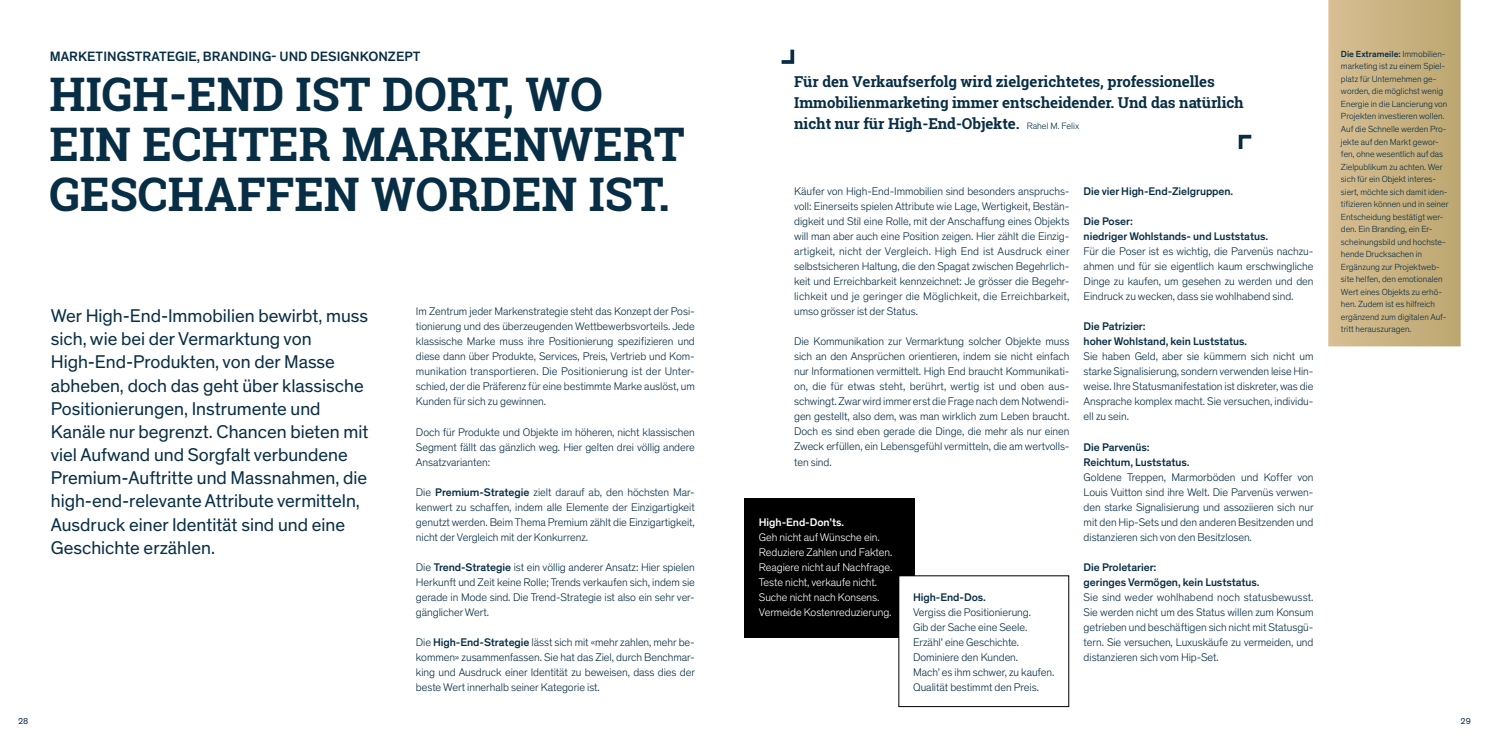
<style>
.page{position:relative;width:1489px;height:745px;background:#fff}
.page>*{position:absolute;margin:0;border:0;box-sizing:border-box;transform-origin:0 0}
.t1{font:700 46.25px/50px "Roboto Slab";color:#082e45}
.t2{font:18.75px/23.1px "Theinhardt";color:#082e45}
.t3{font:700 15px/21.2px "Roboto Slab";letter-spacing:-.005em;color:#082e45}
.t4{font:500 13.75px "Theinhardt";letter-spacing:.005em;color:#082e45}
.t5{font:300 11.25px/15px "Theinhardt";letter-spacing:-.005em;color:#082e45;text-align:justify}
.t6{font:500 11.25px/15px "Theinhardt";letter-spacing:-.005em;color:#082e45}
.t7{font:300 11.25px/15px "Theinhardt";letter-spacing:-.005em;color:#fff}
.t8{font:500 11.25px "Theinhardt";letter-spacing:-.005em;color:#fff}
.t9{font:300 9px/12.5px "Theinhardt";color:#082e45}
.t10{font:8.75px "Theinhardt";color:#082e45}
.s1{font-weight:500}
.s2{font-family:"Theinhardt";font-weight:300;font-size:9.38px}
</style>
<div class="page">
<div style="left:744px;top:498px;width:170px;height:138px;background:#000"></div>
<div style="left:1328px;top:0;width:132px;height:346px;background:linear-gradient(to right,#d8bf93,#bca770)"></div>
<div style="left:898px;top:575px;width:170px;height:131px;background:#fff"></div>
<svg style="left:781px;top:49px;width:14px;height:15px"></svg>
<svg style="left:1238px;top:134px;width:14px;height:15px"></svg>
<p class="t4" style="left:50px;top:48px;width:372px">MARKETINGSTRATEGIE, BRANDING- UND DESIGNKONZEPT</p>
<h1 class="t1" style="left:50px;top:68px;width:636px">HIGH-END IST DORT, WO<br>EIN ECHTER MARKENWERT<br>GESCHAFFEN WORDEN IST.</h1>
<p class="t2" style="left:51px;top:304px;width:319px">Wer High-End-Immobilien bewirbt, muss sich, wie bei der Vermarktung von High-End-Produkten, von der Masse abheben, doch das geht über klassische Positionierungen, Instrumente und Kanäle nur begrenzt. Chancen bieten mit viel Aufwand und Sorgfalt verbundene Premium-Auftritte und Massnahmen, die high-end-relevante Attribute vermitteln, Ausdruck einer Identität sind und eine Geschichte erzählen.</p>
<p class="t5" style="left:416px;top:304px;width:280px">Im Zentrum jeder Markenstrategie steht das Konzept der Posi&shy;tionierung und des überzeugenden Wettbewerbsvorteils. Jede klassische Marke muss ihre Positionierung spezifizieren und diese dann über Produkte, Services, Preis, Vertrieb und Kom&shy;munikation transportieren. Die Positionierung ist der Unter&shy;schied, der die Präferenz für eine bestimmte Marke auslöst, um Kunden für sich zu gewinnen.</p>
<p class="t5" style="left:416px;top:424px;width:280px">Doch für Produkte und Objekte im höheren, nicht klassischen Segment fällt das gänzlich weg. Hier gelten drei völlig andere Ansatzvarianten:</p>
<p class="t5" style="left:416px;top:484px;width:280px">Die <span class="s1">Premium-Strategie</span> zielt darauf ab, den höchsten Mar&shy;kenwert zu schaffen, indem alle Elemente der Einzigartigkeit genutzt werden. Beim Thema Premium zählt die Einzigartigkeit, nicht der Vergleich mit der Konkurrenz.</p>
<p class="t5" style="left:416px;top:559px;width:280px">Die <span class="s1">Trend-Strategie</span> ist ein völlig anderer Ansatz: Hier spielen Herkunft und Zeit keine Rolle; Trends verkaufen sich, indem sie gerade in Mode sind. Die Trend-Strategie ist also ein sehr ver&shy;gänglicher Wert.</p>
<p class="t5" style="left:416px;top:634px;width:280px">Die <span class="s1">High-End-Strategie</span> lässt sich mit «mehr zahlen, mehr be&shy;kommen» zusammenfassen. Sie hat das Ziel, durch Benchmar&shy;king und Ausdruck einer Identität zu beweisen, dass dies der beste Wert innerhalb seiner Kategorie ist.</p>
<h3 class="t3" style="left:794px;top:70px;width:451px">Für den Verkaufserfolg wird zielgerichtetes, professionelles<br>Immobilienmarketing immer entscheidender. Und das natürlich nicht nur für High-End-Objekte. <span class="s2">Rahel M. Felix</span></h3>
<p class="t5" style="left:794px;top:184px;width:277px">Käufer von High-End-Immobilien sind besonders anspruchs&shy;voll: Einerseits spielen Attribute wie Lage, Wertigkeit, Bestän&shy;digkeit und Stil eine Rolle, mit der Anschaffung eines Objekts will man aber auch eine Position zeigen. Hier zählt die Einzig&shy;artigkeit, nicht der Vergleich. High End ist Ausdruck einer selbstsicheren Haltung, die den Spagat zwischen Begehrlich&shy;keit und Erreichbarkeit kennzeichnet: Je grösser die Begehr&shy;lichkeit und je geringer die Möglichkeit, die Erreichbarkeit, umso grösser ist der Status.</p>
<p class="t5" style="left:794px;top:334px;width:277px">Die Kommunikation zur Vermarktung solcher Objekte muss sich an den Ansprüchen orientieren, indem sie nicht einfach nur Informationen vermittelt. High End braucht Kommunikati&shy;on, die für etwas steht, berührt, wertig ist und oben aus&shy;schwingt. Zwar wird immer erst die Frage nach dem Notwendi&shy;gen gestellt, also dem, was man wirklich zum Leben braucht.<br>Doch es sind eben gerade die Dinge, die mehr als nur einen Zweck erfüllen, ein Lebensgefühl vermitteln, die am wertvolls&shy;ten sind.</p>
<p class="t8" style="left:759px;top:515px;width:87px">High-End-Don’ts.</p>
<p class="t7" style="left:759px;top:529px;width:135px">Geh nicht auf Wünsche ein.<br>Reduziere Zahlen und Fakten.<br>Reagiere nicht auf Nachfrage.<br>Teste nicht, verkaufe nicht.<br>Suche nicht nach Konsens.<br>Vermeide Kostenreduzierung.</p>
<p class="t6" style="left:913px;top:589px;width:74px">High-End-Dos.</p>
<p class="t5" style="left:913px;top:604px;width:143px;text-align:left">Vergiss die Positionierung.<br>Gib der Sache eine Seele.<br>Erzähl’ eine Geschichte.<br>Dominiere den Kunden.<br>Mach’ es ihm schwer, zu kaufen.<br>Qualität bestimmt den Preis.</p>
<p class="t6" style="left:1083px;top:184px;width:151px">Die vier High-End-Zielgruppen.</p>
<p class="t6" style="left:1083px;top:214px;width:186px">Die Poser:<br>niedriger Wohlstands- und Luststatus.</p>
<p class="t5" style="left:1083px;top:244px;width:231px">Für die Poser ist es wichtig, die Parvenüs nachzu&shy;ahmen und für sie eigentlich kaum erschwingliche Dinge zu kaufen, um gesehen zu werden und den Eindruck zu wecken, dass sie wohlhabend sind.</p>
<p class="t6" style="left:1083px;top:319px;width:165px">Die Patrizier:<br>hoher Wohlstand, kein Luststatus.</p>
<p class="t5" style="left:1083px;top:349px;width:231px">Sie haben Geld, aber sie kümmern sich nicht um starke Signalisierung, sondern verwenden leise Hin&shy;weise. Ihre Statusmanifestation ist diskreter, was die Ansprache komplex macht. Sie versuchen, individu&shy;ell zu sein.</p>
<p class="t6" style="left:1083px;top:439px;width:107px">Die Parvenüs:<br>Reichtum, Luststatus.</p>
<p class="t5" style="left:1083px;top:469px;width:231px">Goldene Treppen, Marmorböden und Koffer von Louis Vuitton sind ihre Welt. Die Parvenüs verwen&shy;den starke Signalisierung und assoziieren sich nur mit den Hip-Sets und den anderen Besitzenden und distanzieren sich von den Besitzlosen.</p>
<p class="t6" style="left:1083px;top:559px;width:177px">Die Proletarier:<br>geringes Vermögen, kein Luststatus.</p>
<p class="t5" style="left:1083px;top:589px;width:231px">Sie sind weder wohlhabend noch statusbewusst.<br>Sie werden nicht um des Status willen zum Konsum getrieben und beschäftigen sich nicht mit Statusgü&shy;tern. Sie versuchen, Luxuskäufe zu vermeiden, und distanzieren sich vom Hip-Set.</p>
<p class="t9" style="left:1340px;top:48px;width:109px"><span class="s1">Die Extrameile:</span> Immobilien&shy;marketing ist zu einem Spiel&shy;platz für Unternehmen ge&shy;worden, die möglichst wenig<br>Energie in die Lancierung von<br>Projekten investieren wollen.<br>Auf die Schnelle werden Pro&shy;jekte auf den Markt gewor&shy;fen, ohne wesentlich auf das<br>Zielpublikum zu achten. Wer sich für ein Objekt interes&shy;siert, möchte sich damit iden&shy;tifizieren können und in seiner<br>Entscheidung bestätigt wer&shy;den. Ein Branding, ein Er&shy;scheinungsbild und hochste&shy;hende Drucksachen in<br>Ergänzung zur Projektweb&shy;site helfen, den emotionalen<br>Wert eines Objekts zu erhö&shy;hen. Zudem ist es hilfreich ergänzend zum digitalen Auf&shy;tritt herauszuragen.</p>
<p class="t10" style="left:18px;top:715px;width:12px">28</p>
<p class="t10" style="left:1460px;top:715px;width:12px">29</p>
</div>
